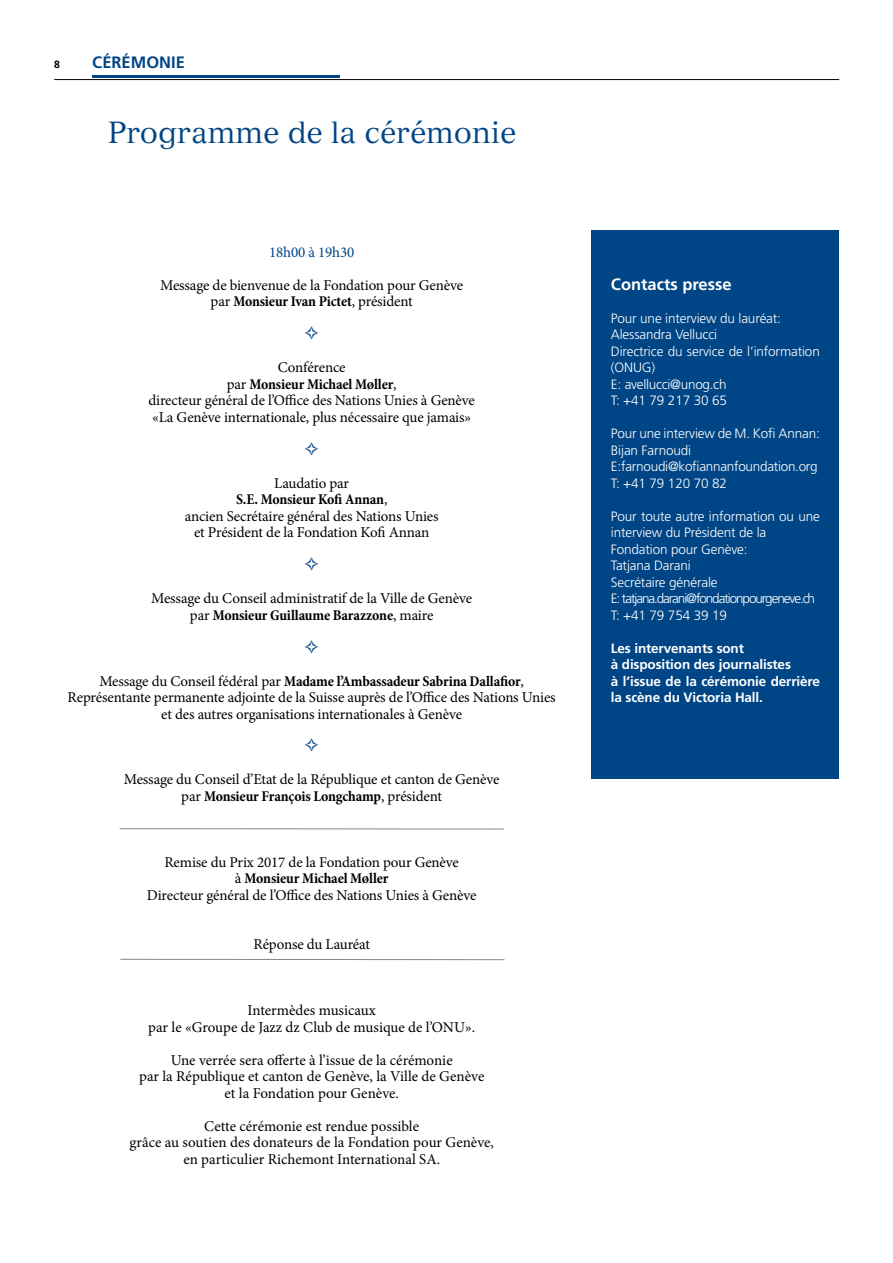
<style>
.page{position:relative;width:893px;height:1263px;background:#fff}
.page>*{position:absolute;margin:0;border:0;box-sizing:border-box;transform-origin:0 0}
.t1{font:30px "Versailles";color:#004585}
.t2{font:700 16.5px "Frutiger";color:#fff}
.t3{font:700 16.5px "Frutiger";color:#004585}
.t4{font:15px/16.5px "Minion Pro";letter-spacing:-.01em;color:#000;text-align:center}
.t5{font:15px "Minion Pro";letter-spacing:-.01em;color:#004585}
.t6{font:300 13.5px/16.5px "Frutiger";letter-spacing:-.01em;color:#fff}
.t7{font:700 13.5px/16.5px "Frutiger";letter-spacing:-.01em;color:#fff}
.t8{font:700 10.5px "Frutiger";color:#000}
.s1{font-weight:700;font-stretch:condensed}
</style>
<div class="page">
<hr style="left:54px;top:79px;width:785px;height:1px;background:#000">
<div style="left:591px;top:230px;width:248px;height:549px;background:#004585"></div>
<hr style="left:92px;top:75px;width:247px;height:2px;background:#004585">
<hr style="left:120px;top:959px;width:384px;height:1px;background:#868789">
<hr style="left:120px;top:828px;width:384px;height:1px;background:#868789">
<p class="t8" style="left:54px;top:61px;width:7px">8</p>
<p class="t3" style="left:92px;top:56px;width:94px">CÉRÉMONIE</p>
<h1 class="t1" style="left:108px;top:120px;width:410px">Programme de la cérémonie</h1>
<p class="t5" style="left:269px;top:246px;width:87px">18h00 à 19h30</p>
<p class="t4" style="left:160px;top:278px;width:305px">Message de bienvenue de la Fondation pour Genève par <span class="s1">Monsieur Ivan Pictet</span>, président</p>
<p class="t4" style="left:148px;top:361px;width:328px">Conférence<br>par <span class="s1">Monsieur Michael Møller</span>,<br>directeur général de l’Office des Nations Unies à Genève «La Genève internationale, plus nécessaire que jamais»</p>
<p class="t4" style="left:185px;top:476px;width:255px">Laudatio par<br><span class="s1">S.E. Monsieur Kofi Annan</span>,<br>ancien Secrétaire général des Nations Unies et Président de la Fondation Kofi Annan</p>
<p class="t4" style="left:151px;top:592px;width:322px">Message du Conseil administratif de la Ville de Genève par <span class="s1">Monsieur Guillaume Barazzone</span>, maire</p>
<p class="t4" style="left:68px;top:674px;width:490px">Message du Conseil fédéral par <span class="s1">Madame l’Ambassadeur Sabrina Dallafior</span>,<br>Représentante permanente adjointe de la Suisse auprès de l’Office des Nations Unies et des autres organisations internationales à Genève</p>
<p class="t4" style="left:124px;top:772px;width:377px">Message du Conseil d’Etat de la République et canton de Genève par <span class="s1">Monsieur François Longchamp</span>, président</p>
<p class="t4" style="left:147px;top:855px;width:331px">Remise du Prix 2017 de la Fondation pour Genève<br>à <span class="s1">Monsieur Michael Møller<br></span>Directeur général de l’Office des Nations Unies à Genève</p>
<p class="t4" style="left:253px;top:937px;width:118px">Réponse du Lauréat</p>
<p class="t4" style="left:148px;top:1003px;width:328px">Intermèdes musicaux<br>par le «Groupe de Jazz dz Club de musique de l’ONU».</p>
<p class="t4" style="left:139px;top:1053px;width:347px">Une verrée sera offerte à l’issue de la cérémonie<br>par la République et canton de Genève, la Ville de Genève et la Fondation pour Genève.</p>
<p class="t4" style="left:129px;top:1119px;width:366px">Cette cérémonie est rendue possible<br>grâce au soutien des donateurs de la Fondation pour Genève, en particulier Richemont International SA.</p>
<p class="t2" style="left:611px;top:277px;width:122px">Contacts presse</p>
<p class="t6" style="left:611px;top:311px;width:210px">Pour une interview du lauréat:<br>Alessandra Vellucci<br>Directrice du service de l’information (ONUG)<br>E: avellucci@unog.ch<br>T: +41 79 217 30 65</p>
<p class="t6" style="left:611px;top:426px;width:210px">Pour une interview de M. Kofi Annan:<br>Bijan Farnoudi<br>E:farnoudi@kofiannanfoundation.org<br>T: +41 79 120 70 82</p>
<p class="t6" style="left:611px;top:509px;width:210px">Pour toute autre information ou une interview du Président de la<br>Fondation pour Genève:<br>Tatjana Darani<br>Secrétaire générale<br>E: tatjana.darani@fondationpourgeneve.ch<br>T: +41 79 754 39 19</p>
<p class="t7" style="left:611px;top:641px;width:210px">Les intervenants sont<br>à disposition des journalistes<br>à l’issue de la cérémonie derrière la scène du Victoria Hall.</p>
</div>
